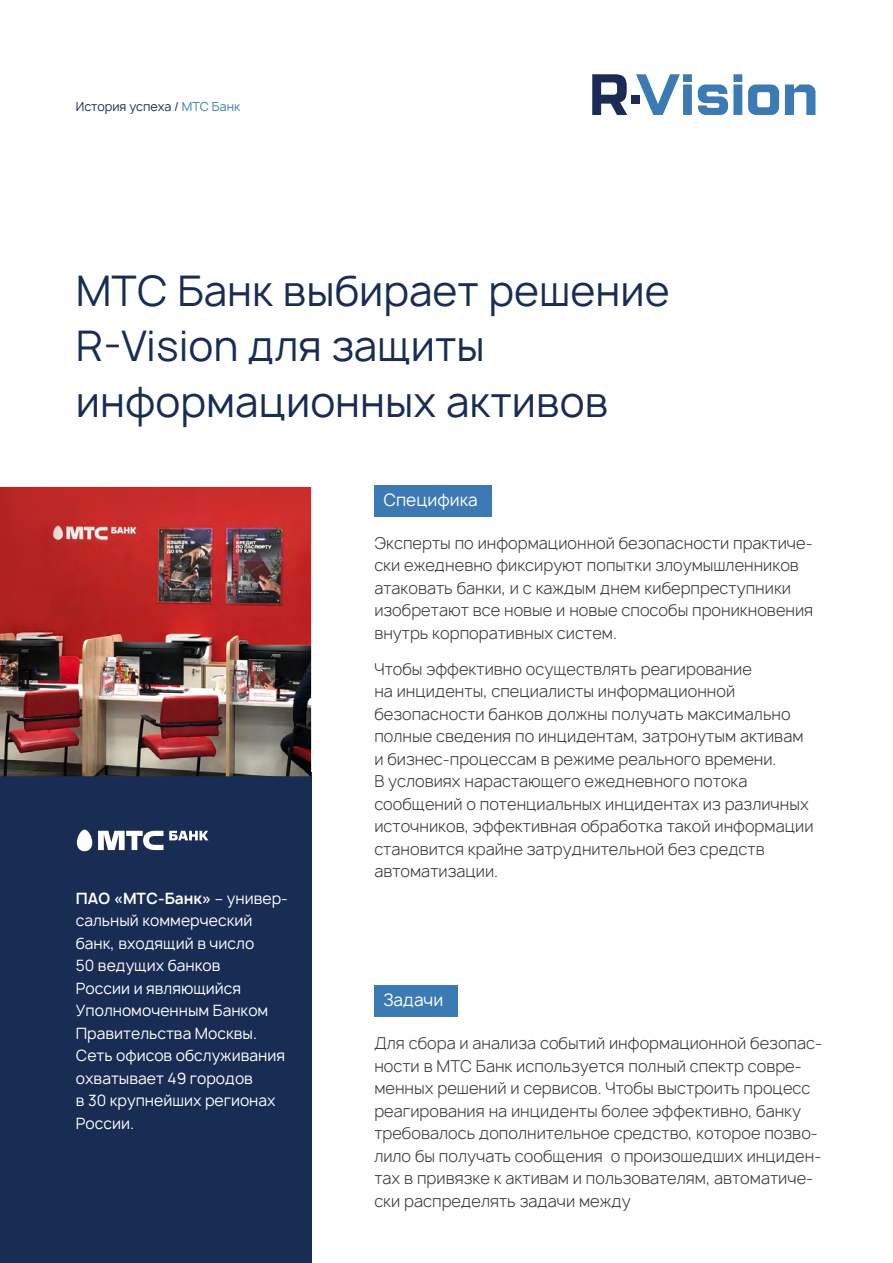
<style>
.page{position:relative;width:893px;height:1263px;background:#fff}
.page>*{position:absolute;margin:0;border:0;box-sizing:border-box;transform-origin:0 0}
.t1{font:40.5px/55.5px "Manrope";color:#192c54}
.t2{font:16.5px "Manrope";color:#fff}
.t3{font:300 15.75px/22.5px "Manrope";color:#323738}
.t4{font:15px/22.5px "Manrope";color:#fff}
.t5{font:12px "Manrope";color:#192c54}
.s1{color:#3c7ab3}
.s2{font-weight:700}
</style>
<div class="page">
<div style="left:0;top:772px;width:311px;height:491px;background:#192c54"></div>
<div style="left:374px;top:485px;width:118px;height:31px;background:#3c7ab3"></div>
<div style="left:374px;top:985px;width:84px;height:32px;background:#3c7ab3"></div>
<svg style="left:636px;top:74px;width:56px;height:41px"></svg>
<svg style="left:698px;top:74px;width:44px;height:41px"></svg>
<svg style="left:748px;top:85px;width:31px;height:30px"></svg>
<svg style="left:785px;top:85px;width:30px;height:30px"></svg>
<svg style="left:592px;top:74px;width:35px;height:41px"></svg>
<div style="left:631px;top:95px;width:8px;height:8px;background:#1b2b55"></div>
<svg style="left:77px;top:830px;width:131px;height:21px"></svg>
<img style="left:0;top:487px;width:311px;height:289px">
<p class="t5" style="left:76px;top:99px;width:166px">История успеха / <span class="s1">МТС Банк</span></p>
<h1 class="t1" style="left:76px;top:263px;width:595px">МТС Банк выбирает решение<br>R-Vision для защиты информационных активов</h1>
<p class="t2" style="left:383px;top:489px;width:96px">Специфика</p>
<p class="t4" style="left:76px;top:887px;width:213px"><span class="s2">ПАО «МТС-Банк»</span> – универ&shy;сальный коммерческий банк, входящий в число<br>50 ведущих банков<br>России и являющийся<br>Уполномоченным Банком<br>Правительства Москвы.<br>Сеть офисов обслуживания охватывает 49 городов<br>в 30 крупнейших регионах<br>России.</p>
<p class="t3" style="left:374px;top:532px;width:440px">Эксперты по информационной безопасности практиче&shy;ски ежедневно фиксируют попытки злоумышленников атаковать банки, и с каждым днем киберпреступники изобретают все новые и новые способы проникновения внутрь корпоративных систем.</p>
<p class="t3" style="left:374px;top:658px;width:441px">Чтобы эффективно осуществлять реагирование<br>на инциденты, специалисты информационной безопасности банков должны получать максимально полные сведения по инцидентам, затронутым активам и бизнес-процессам в режиме реального времени.<br>В условиях нарастающего ежедневного потока сообщений о потенциальных инцидентах из различных источников, эффективная обработка такой информации становится крайне затруднительной без средств автоматизации.</p>
<p class="t2" style="left:383px;top:989px;width:61px">Задачи</p>
<p class="t3" style="left:374px;top:1032px;width:449px">Для сбора и анализа событий информационной безопас&shy;ности в МТС Банк используется полный спектр совре&shy;менных решений и сервисов. Чтобы выстроить процесс реагирования на инциденты более эффективно, банку требовалось дополнительное средство, которое позво&shy;лило бы получать сообщения о произошедших инциден&shy;тах в привязке к активам и пользователям, автоматиче&shy;ски распределять задачи между</p>
</div>
